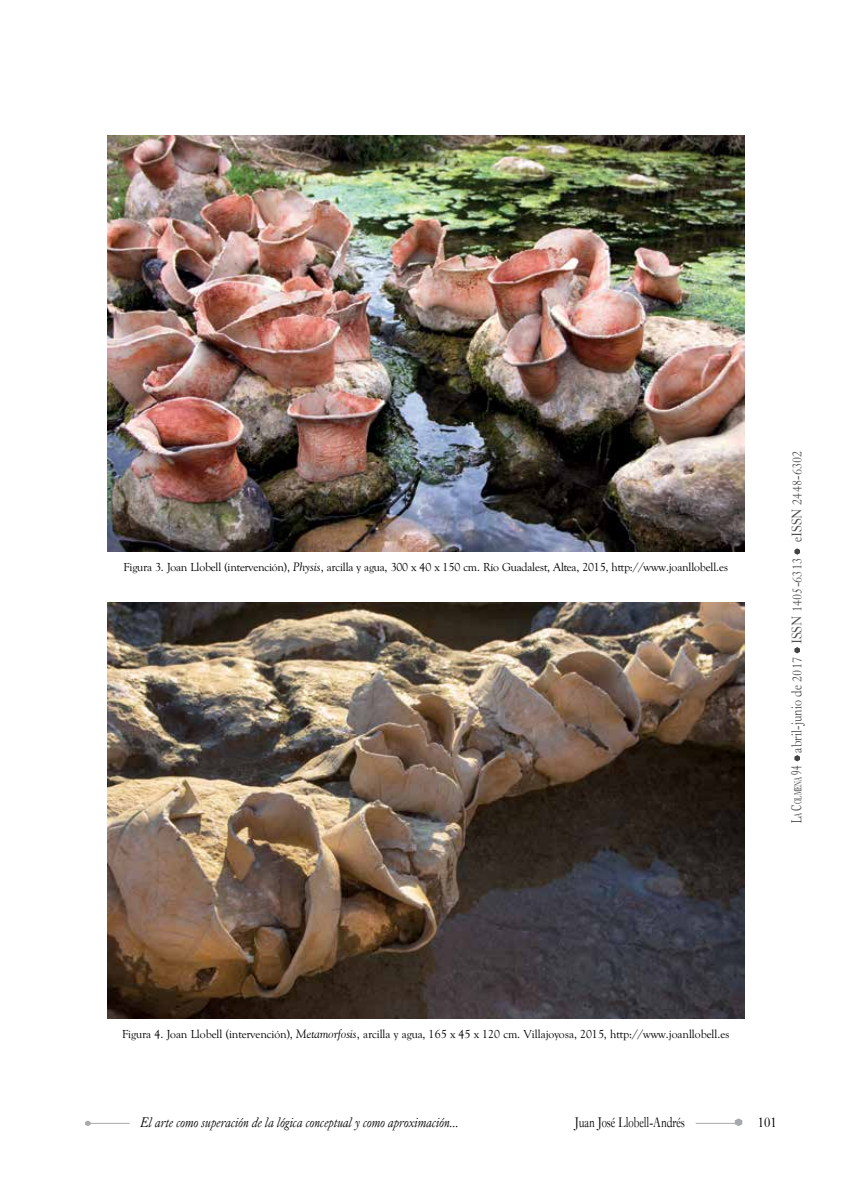
<style>
.page{position:relative;width:851px;height:1191px;background:#fff}
.page>*{position:absolute;margin:0;border:0;box-sizing:border-box;transform-origin:0 0}
.t1{font:italic 15px "Caslon Old Face BT";color:#000;scale:.9 1}
.t2{font:15px "Caslon Old Face BT";color:#4d4d4f;scale:.9 1}
.t3{font:15px "Caslon Old Face BT";letter-spacing:-.01em;color:#000;scale:.8 1}
.t4{font:300 13.5px "Windsor BT";color:#000;scale:.8 1}
.t5{font:12px "Goudy Old Style Normal";letter-spacing:-.01em;color:#000}
.s1{font-family:"Goudy Old Style BT";font-style:italic}
.s2{font-family:"Dutch 766 BT Roman A"}
.s3{font-family:"Dutch 766 BT Roman A";font-size:10.5px}
</style>
<div class="page">
<svg style="left:85px;top:1120px;width:7px;height:6px"></svg>
<hr style="left:87px;top:1123px;width:43px;height:1px;background:#a7a9ac">
<svg style="left:733px;top:1118px;width:10px;height:8px"></svg>
<hr style="left:695px;top:1123px;width:43px;height:1px;background:#a7a9ac">
<svg style="left:794px;top:755px;width:6px;height:7px"></svg>
<svg style="left:794px;top:647px;width:6px;height:7px"></svg>
<svg style="left:794px;top:548px;width:6px;height:7px"></svg>
<img style="left:108px;top:135px;width:636px;height:417px">
<img style="left:108px;top:602px;width:636px;height:416px">
<p class="t5" style="left:123px;top:561px;width:606px">Figura 3. Joan Llobell (intervención), <span class="s1">Physis</span>, arcilla y agua, 300 x 40 x 150 cm. Río Guadalest, Altea, 2015, http://www.joanllobell.es</p>
<p class="t2" style="left:787px;top:823px;width:416px;rotate:-90deg"><span class="s2">L</span><span class="s3">a</span> <span class="s2">C</span><span class="s3">olmena</span> <span class="s2">94</span> abril-junio de 2017 ISSN 1405-6313 eISSN 2448-6302</p>
<p class="t5" style="left:122px;top:1027px;width:609px">Figura 4. Joan Llobell (intervención), <span class="s1">Metamorfosis</span>, arcilla y agua, 165 x 45 x 120 cm. Villajoyosa, 2015, http://www.joanllobell.es</p>
<p class="t1" style="left:140px;top:1113px;width:356px">El arte como superación de la lógica conceptual y como aproximación...</p>
<p class="t3" style="left:574px;top:1113px;width:140px">Juan José Llobell-Andrés</p>
<p class="t4" style="left:757px;top:1114px;width:25px">101</p>
</div>
